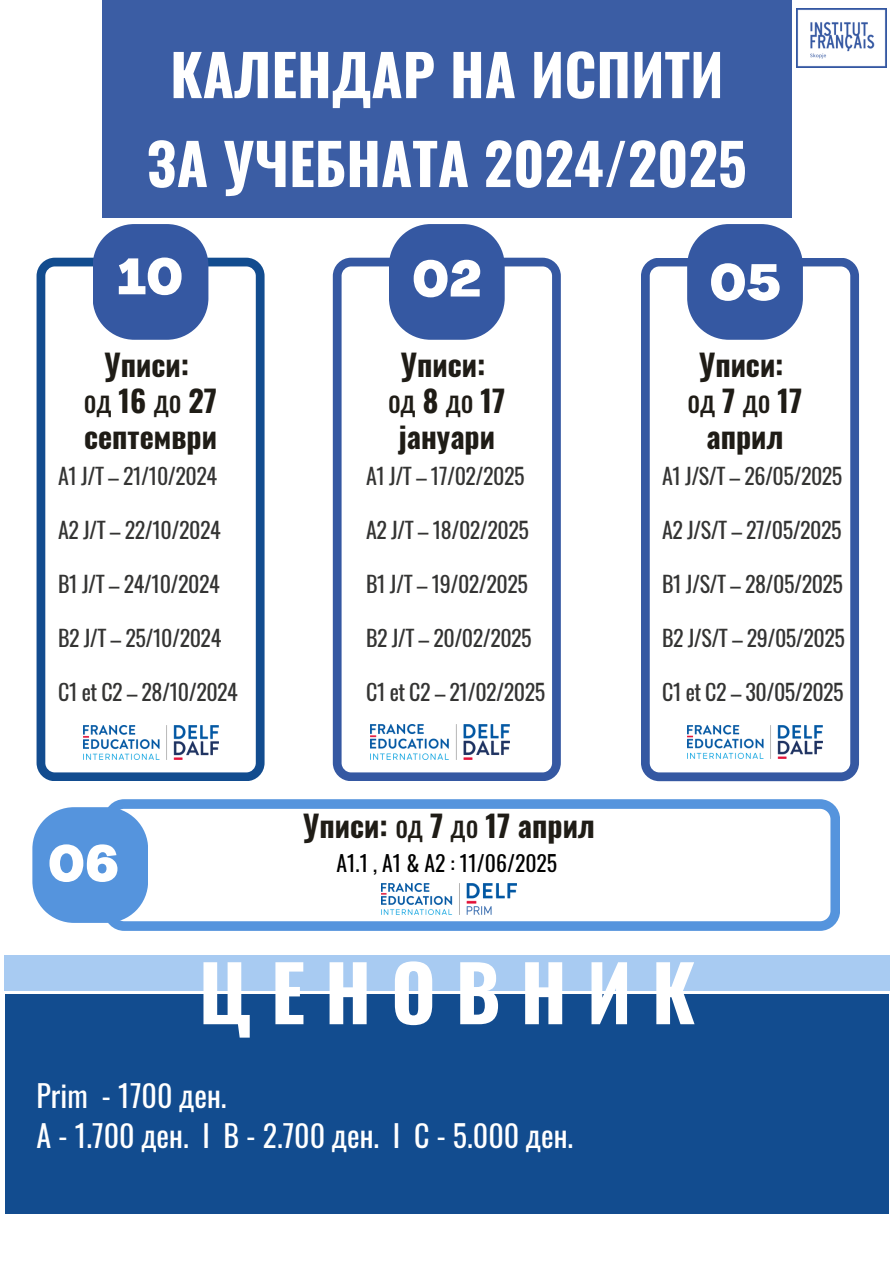
<style>
.page{position:relative;width:894px;height:1264px;background:#fff}
.page>*{position:absolute;margin:0;border:0;box-sizing:border-box;transform-origin:0 0}
.t1{font:700 76.5px "Oswald";letter-spacing:.255em;color:#fff}
.t2{font:700 57px/88.8px "Oswald";color:#fff;text-align:center}
.t3{font:800 50.1px "Agrandir";color:#fff}
.t4{font:700 30px/36px "Oswald";color:#1f1c16;text-align:center}
.t5{font:30px/39.3px "Oswald";color:#fff}
.t6{font:22.05px "Oswald";letter-spacing:-.025em;color:#343433}
.t7{font:21.6px "Oswald";color:#000}
.s1{font-weight:400}
</style>
<div class="page">
<svg style="left:333px;top:258px;width:227px;height:523px"></svg>
<img style="left:371px;top:724px;width:138px;height:35px">
<svg style="left:389px;top:224px;width:115px;height:116px;background:#4b6aac"></svg>
<svg style="left:641px;top:258px;width:217px;height:523px"></svg>
<img style="left:687px;top:725px;width:135px;height:34px">
<svg style="left:687px;top:224px;width:115px;height:116px;background:#4b6aac"></svg>
<svg style="left:104px;top:799px;width:735px;height:131px"></svg>
<svg style="left:32px;top:807px;width:116px;height:115px;background:#669fe0"></svg>
<img style="left:381px;top:883px;width:135px;height:31px">
<svg style="left:37px;top:258px;width:227px;height:523px"></svg>
<svg style="left:93px;top:224px;width:115px;height:116px;background:#4b6aac"></svg>
<img style="left:83px;top:725px;width:135px;height:34px">
<div style="left:102px;top:0;width:689px;height:217px;background:#3b5da4"></div>
<img style="left:796px;top:8px;width:90px;height:60px">
<div style="left:5px;top:994px;width:883px;height:219px;background:#124c8f"></div>
<div style="left:4px;top:954px;width:885px;height:36px;background:#a8cbf2"></div>
<p class="t2" style="left:147px;top:28px;width:601px">КАЛЕНДАР НА ИСПИТИ<br>ЗА УЧЕБНАТА 2024/2025</p>
<p class="t3" style="left:118px;top:257px;width:67px">10</p>
<p class="t4" style="left:84px;top:345px;width:135px">Уписи:<br><span class="s1">од</span> 16 <span class="s1">до</span> 27 септември</p>
<p class="t6" style="left:58px;top:459px;width:160px">A1 J/T – 21/10/2024</p>
<p class="t6" style="left:58px;top:513px;width:164px">A2 J/T – 22/10/2024</p>
<p class="t6" style="left:58px;top:567px;width:163px">B1 J/T – 24/10/2024</p>
<p class="t6" style="left:58px;top:621px;width:164px">B2 J/T – 25/10/2024</p>
<p class="t6" style="left:58px;top:675px;width:181px">C1 et C2 – 28/10/2024</p>
<p class="t3" style="left:412px;top:259px;width:71px">02</p>
<p class="t3" style="left:709px;top:262px;width:73px">05</p>
<p class="t4" style="left:388px;top:345px;width:119px">Уписи: <span class="s1">од</span> 8 <span class="s1">до</span> 17 јануари</p>
<p class="t4" style="left:687px;top:345px;width:116px">Уписи: <span class="s1">од</span> 7 <span class="s1">до</span> 17 април</p>
<p class="t6" style="left:366px;top:458px;width:160px">A1 J/T – 17/02/2025</p>
<p class="t6" style="left:366px;top:512px;width:164px">A2 J/T – 18/02/2025</p>
<p class="t6" style="left:366px;top:566px;width:163px">B1 J/T – 19/02/2025</p>
<h1 class="t6" style="left:366px;top:620px;width:167px">B2 J/T – 20/02/2025</h1>
<p class="t6" style="left:366px;top:674px;width:180px">C1 et C2 – 21/02/2025</p>
<p class="t6" style="left:662px;top:458px;width:182px">A1 J/S/T – 26/05/2025</p>
<p class="t6" style="left:662px;top:512px;width:181px">A2 J/S/T – 27/05/2025</p>
<p class="t6" style="left:662px;top:566px;width:182px">B1 J/S/T – 28/05/2025</p>
<p class="t6" style="left:662px;top:620px;width:184px">B2 J/S/T – 29/05/2025</p>
<p class="t6" style="left:662px;top:674px;width:183px">C1 et C2 – 30/05/2025</p>
<p class="t4" style="left:303px;top:806px;width:293px">Уписи: <span class="s1">од</span> 7 <span class="s1">до</span> 17 aприл</p>
<p class="t3" style="left:48px;top:843px;width:73px">06</p>
<p class="t7" style="left:336px;top:845px;width:222px">A1.1 , A1 &amp; A2 : 11/06/2025</p>
<h4 class="t1" style="left:199px;top:932px;width:498px">ЦЕНОВНИК</h4>
<p class="t5" style="left:37px;top:1074px;width:538px">Prim - 1700 ден.<br>A - 1.700 ден. I B - 2.700 ден. I C - 5.000 ден.</p>
</div>
